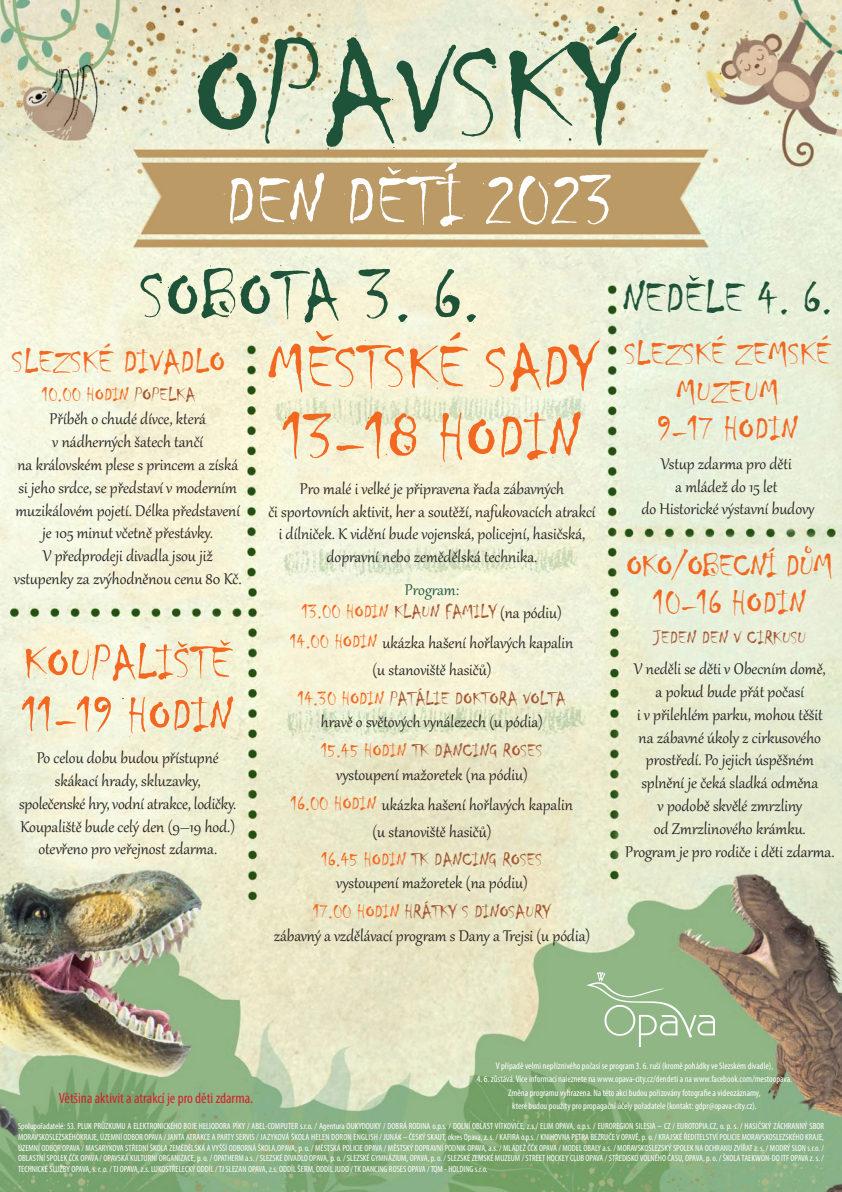
<style>
.page{position:relative;width:842px;height:1192px;background:#fff}
.page>*{position:absolute;margin:0;border:0;box-sizing:border-box;transform-origin:0 0}
.t1{font:150px "Chiller";color:#1f5339}
.t2{font:75px "Chiller";color:#fff}
.t3{font:75px "Chiller";color:#1f5339}
.t4{font:67.5px "Chiller";color:#f36821}
.t5{font:50px "Chiller";color:#f36821}
.t6{font:47px "Chiller";color:#1f5339}
.t7{font:35px/37.5px "Chiller";color:#f36821;text-align:center}
.t8{font:35px "Chiller";letter-spacing:-.03em;color:#f36821}
.t9{font:26.2px "Chiller";color:#f36821}
.t10{font:20px "Chiller";color:#a55733}
.t11{font:20px "Chiller";color:#f36821}
.t12{font:19px/22.8px "Gabriola";color:#231f20;text-align:center}
.t13{font:19px "Gabriola";color:#1f5339}
.t14{font:condensed 15px "Myriad Pro";color:#d1232a}
.t15{font:15px "Gabriola";color:#231f20}
.t16{font:condensed 9.5px/13.5px "Myriad Pro";color:#fff;text-align:center}
.t17{font:condensed 9px/10.8px "Myriad Pro";color:#fff;text-align:justify}
.s1{color:#a55733}
.s2{color:#f36821}
.s3{font-family:"Gabriola";font-size:19px;color:#231f20}
.s4{font-family:"Chiller";font-size:20px;color:#f36821}
</style>
<div class="page">
<img style="left:0;top:0;width:842px;height:1192px">
<img style="left:588px;top:972px;width:126px;height:75px">
<svg style="left:220px;top:640px;width:10px;height:6px"></svg>
<svg style="left:689px;top:275px;width:10px;height:6px"></svg>
<svg style="left:388px;top:167px;width:13px;height:8px"></svg>
<svg style="left:316px;top:331px;width:17px;height:10px"></svg>
<p class="t1" style="left:192px;top:13px;width:439px">OPAVSKÝ</p>
<p class="t2" style="left:225px;top:162px;width:391px">DEN DETÍ 2023</p>
<p class="t3" style="left:140px;top:256px;width:342px">SOBOTA 3. 6.</p>
<p class="t7" style="left:12px;top:344px;width:215px">SLEZSKÉ DIVADLO</p>
<p class="t11" style="left:42px;top:384px;width:155px">10.00 HODIN <span class="s1">POPELKA</span></p>
<p class="t12" style="left:14px;top:406px;width:229px">Příběh o chudé dívce, která<br>v nádherných šatech tančí<br>na královském plese s princem a získá si jeho srdce, se představí v moderním muzikálovém pojetí. Délka představení je 105 minut včetně přestávky.<br>V předprodeji divadla jsou již vstupenky za zvýhodněnou cenu 80 Kč.</p>
<p class="t5" style="left:24px;top:636px;width:210px">KOUPALIŠTE</p>
<p class="t5" style="left:22px;top:689px;width:212px">11–19 HODIN</p>
<p class="t15" style="left:122px;top:685px;width:4px">.</p>
<p class="t12" style="left:19px;top:745px;width:219px">Po celou dobu budou přístupné skákací hrady, skluzavky,<br>společenské hry, vodní atrakce, lodičky.</p>
<p class="t12" style="left:20px;top:814px;width:216px">Koupaliště bude celý den (9–19 hod.) otevřeno pro veřejnost zdarma.</p>
<p class="t4" style="left:267px;top:332px;width:331px">MESTSKÉ SADY</p>
<p class="t4" style="left:283px;top:402px;width:299px">13–18 HODIN</p>
<p class="t12" style="left:268px;top:476px;width:328px">Pro malé i velké je připravena řada zábavných<br>či sportovních aktivit, her a soutěží, nafukovacích atrakcí i dílniček. K vidění bude vojenská, policejní, hasičská, dopravní nebo zemědělská technika.</p>
<p class="t13" style="left:405px;top:577px;width:56px">Program:</p>
<p class="t10" style="left:302px;top:601px;width:261px"><span class="s2">13.00 HODIN</span> KLAUN FAMILY <span class="s3">(na pódiu)</span></p>
<p class="t12" style="left:290px;top:630px;width:284px"><span class="s4">14.00 HODIN</span> ukázka hašení hořlavých kapalin</p>
<p class="t12" style="left:373px;top:657px;width:120px">(u stanoviště hasičů)</p>
<p class="t10" style="left:298px;top:688px;width:269px"><span class="s2">14.30 HODIN</span> PATÁLIE DOKTORA VOLTA</p>
<p class="t12" style="left:321px;top:709px;width:224px">hravě o světových vynálezech (u pódia)</p>
<p class="t10" style="left:321px;top:740px;width:223px"><span class="s2">15.45 HODIN</span> TK DANCING ROSES</p>
<p class="t12" style="left:336px;top:762px;width:193px">vystoupení mažoretek (na pódiu)</p>
<p class="t12" style="left:291px;top:792px;width:283px"><span class="s4">16.00 HODIN</span> ukázka hašení hořlavých kapalin</p>
<p class="t12" style="left:373px;top:819px;width:120px">(u stanoviště hasičů)</p>
<p class="t10" style="left:322px;top:849px;width:222px"><span class="s2">16.45 HODIN</span> TK DANCING ROSES</p>
<p class="t12" style="left:336px;top:870px;width:193px">vystoupení mažoretek (na pódiu)</p>
<p class="t10" style="left:313px;top:901px;width:239px"><span class="s2">17.00 HODIN</span> HRÁTKY S DINOSAURY</p>
<p class="t12" style="left:274px;top:923px;width:318px">zábavný a vzdělávací program s Dany a Trejsi (u pódia)</p>
<p class="t6" style="left:622px;top:273px;width:212px">NEDELE 4. 6.</p>
<p class="t7" style="left:624px;top:337px;width:208px">SLEZSKÉ ZEMSKÉ<br>MUZEUM</p>
<p class="t7" style="left:658px;top:412px;width:142px">9–17 HODIN</p>
<p class="t12" style="left:641px;top:451px;width:175px">Vstup zdarma pro děti<br>a mládež do 15 let<br>do Historické výstavní budovy</p>
<p class="t9" style="left:804px;top:532px;width:10px">o</p>
<p class="t8" style="left:626px;top:547px;width:209px">OKO/OBECNÍ DUM</p>
<p class="t7" style="left:654px;top:586px;width:153px">10–16 HODIN</p>
<p class="t10" style="left:653px;top:627px;width:154px">JEDEN DEN V CIRKUSU</p>
<p class="t12" style="left:625px;top:656px;width:211px">V neděli se děti v Obecním domě,<br>a pokud bude přát počasí<br>i v přilehlém parku, mohou těšit<br>na zábavné úkoly z cirkusového prostředí. Po jejich úspěšném splnění je čeká sladká odměna<br>v podobě skvělé zmrzliny<br>od Zmrzlinového krámku.<br>Program je pro rodiče i děti zdarma.</p>
<p class="t14" style="left:59px;top:1090px;width:196px">Většina aktivit a atrakcí je pro děti zdarma.</p>
<p class="t16" style="left:496px;top:1059px;width:279px">V případě velmi nepříznivého počasí se program 3. 6. ruší (kromě pohádky ve Slezském divadle),</p>
<p class="t16" style="left:477px;top:1073px;width:317px">4. 6. zůstává. Více informací naleznete na www.opava-city.cz/dendeti a na www.facebook.com/mestoopava.<br>Změna programu vyhrazena. Na této akci budou pořizovány fotografie a videozáznamy,</p>
<p class="t16" style="left:512px;top:1100px;width:246px">které budou použity pro propagační účely pořadatele (kontakt: gdpr@opava-city.cz).</p>
<p class="t17" style="left:18px;top:1121px;width:808px">Spolupořadatelé: 53. PLUK PRŮZKUMU A ELEKTRONICKÉHO BOJE HELIODORA PÍKY / ABEL-COMPUTER s.r.o. / Agentura OUKYDOUKY / DOBRÁ RODINA o.p.s. / DOLNÍ OBLAST VÍTKOVICE, z.s./ ELIM OPAVA, o.p.s. / EUROREGION SILESIA – CZ / EUROTOPIA.CZ, o. p. s. / HASIČSKÝ ZÁCHRANNÝ SBOR MORAVSKOSLEZSKÉHOKRAJE, ÚZEMNÍ ODBOR OPAVA / JANTA ATRAKCE A PARTY SERVIS / JAZYKOVÁ ŠKOLA HELEN DORON ENGLISH / JUNÁK – ČESKÝ SKAUT, okres Opava, z. s. / KAFIRA o.p.s. / KNIHOVNA PETRA BEZRUČE V OPAVĚ, p. o. / KRAJSKÉ ŘEDITELSTVÍ POLICIE MORAVSKOSLEZSKÉHO KRAJE, ÚZEMNÍ ODBOR OPAVA / MASARYKOVA STŘEDNÍ ŠKOLA ZEMĚDĚLSKÁ A VYŠŠÍ ODBORNÁ ŠKOLA,OPAVA, p. o. / MĚSTSKÁ POLICIE OPAVA / MĚSTSKÝ DOPRAVNÍ PODNIK OPAVA, a.s. / MLÁDEŽ ČČK OPAVA / MODEL OBALY a.s. / MORAVSKOSLEZSKÝ SPOLEK NA OCHRANU ZVÍŘAT z. s. / MODRÝ SLON s.r.o. / OBLASTNÍ SPOLEK ČČK OPAVA / OPAVSKÁ KULTURNÍ ORGANIZACE, p. o. / OPATHERM a.s. / SLEZSKÉ DIVADLO OPAVA, p. o. / SLEZSKÉ GYMNÁZIUM, OPAVA, p. o. / SLEZSKÉ ZEMSKÉ MUZEUM / STREET HOCKEY CLUB OPAVA / STŘEDISKO VOLNÉHO ČASU, OPAVA, p. o. / ŠKOLA TAEKWON-DO ITF OPAVA z. s. / TECHNICKÉ SLUŽBY OPAVA, s. r. o. / TJ OPAVA, z.s. LUKOSTŘELECKÝ ODDÍL / TJ SLEZAN OPAVA, z.s. ODDÍL ŠERM, ODDÍL JUDO / TK DANCING ROSES OPAVA / TQM - HOLDING s.r.o.</p>
</div>
